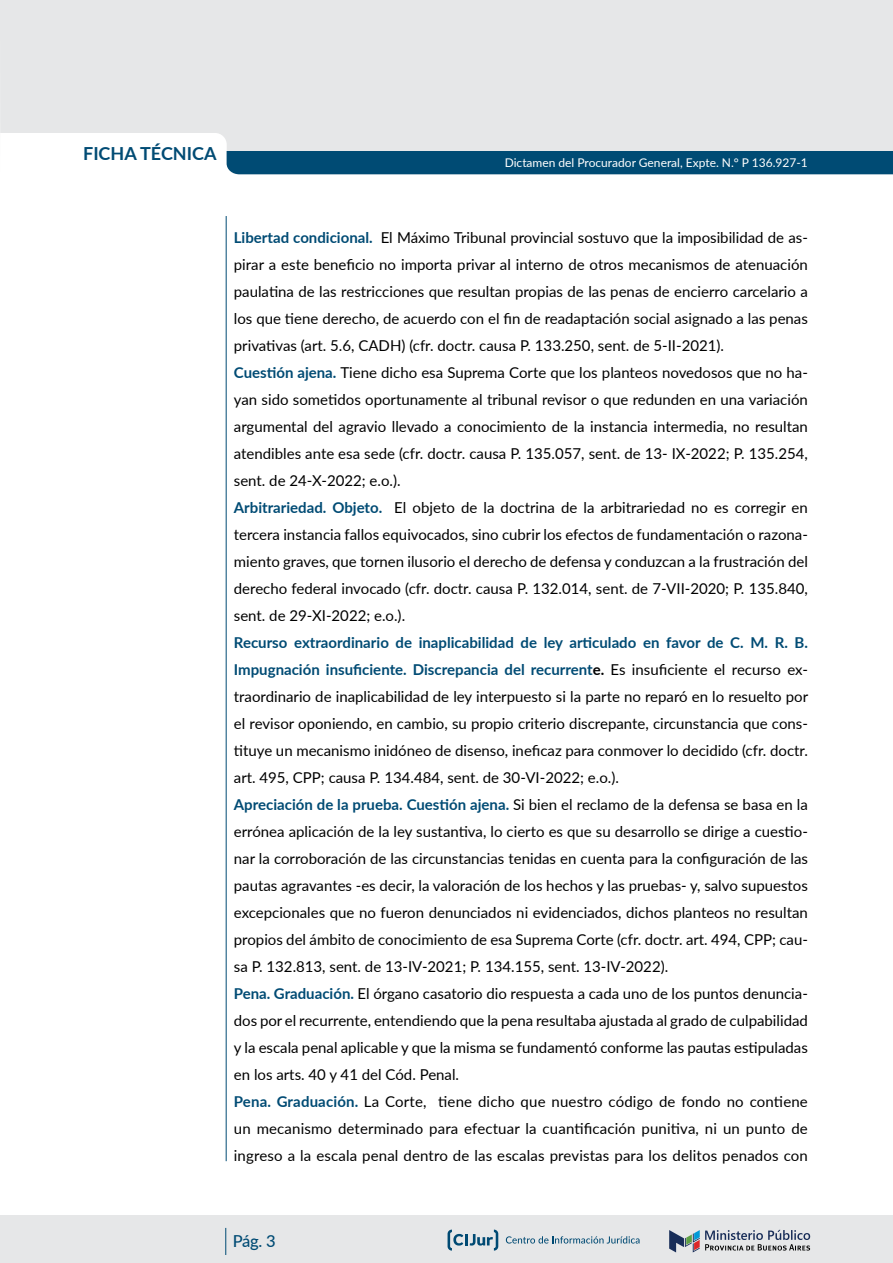
<style>
.page{position:relative;width:893px;height:1263px;background:#fff}
.page>*{position:absolute;margin:0;border:0;box-sizing:border-box;transform-origin:0 0}
.t1{font:700 18px "Lato";color:#004b74}
.t2{font:500 16.5px "Lato";color:#004b74}
.t3{font:15px/27px "Lato";color:#000}
.t4{font:12px "Lato";color:#fff}
.s1{font-weight:700;color:#004b74}
.s2{font-weight:700}
</style>
<div class="page">
<div style="left:0;top:1215px;width:893px;height:48px;background:#e6e7e8"></div>
<svg style="left:669px;top:1230px;width:141px;height:22px"></svg>
<svg style="left:506px;top:1236px;width:133px;height:7px"></svg>
<svg style="left:448px;top:1229px;width:50px;height:21px"></svg>
<svg style="left:225px;top:1228px;width:1px;height:27px"></svg>
<div style="left:0;top:0;width:893px;height:166px;background:#e6e7e8"></div>
<hr style="left:226px;top:216px;width:1px;height:945px;background:#004b74">
<div style="left:227px;top:151px;width:666px;height:23px;background:#004b74"></div>
<p class="t1" style="left:83px;top:140px;width:135px">FICHA TÉCNICA</p>
<p class="t4" style="left:505px;top:155px;width:305px">Dictamen del Procurador General, Expte. N.° P 136.927-1</p>
<p class="t3" style="left:234px;top:223px;width:576px"><span class="s1">Libertad condicional.</span> El Máximo Tribunal provincial sostuvo que la imposibilidad de as&shy;pirar a este beneficio no importa privar al interno de otros mecanismos de atenuación paulatina de las restricciones que resultan propias de las penas de encierro carcelario a los que tiene derecho, de acuerdo con el fin de readaptación social asignado a las penas privativas (art. 5.6, CADH) (cfr. doctr. causa P. 133.250, sent. de 5-II-2021).<br><span class="s1">Cuestión ajena.</span> Tiene dicho esa Suprema Corte que los planteos novedosos que no ha&shy;yan sido sometidos oportunamente al tribunal revisor o que redunden en una variación argumental del agravio llevado a conocimiento de la instancia intermedia, no resultan atendibles ante esa sede (cfr. doctr. causa P. 135.057, sent. de 13- IX-2022; P. 135.254, sent. de 24-X-2022; e.o.).<br><span class="s1">Arbitrariedad. Objeto.</span> El objeto de la doctrina de la arbitrariedad no es corregir en tercera instancia fallos equivocados, sino cubrir los efectos de fundamentación o razona&shy;miento graves, que tornen ilusorio el derecho de defensa y conduzcan a la frustración del derecho federal invocado (cfr. doctr. causa P. 132.014, sent. de 7-VII-2020; P. 135.840, sent. de 29-XI-2022; e.o.).</p>
<p class="t3" style="left:234px;top:628px;width:576px"><span class="s1">Recurso extraordinario de inaplicabilidad de ley articulado en favor de C. M. R. B.<br>Impugnación insuficiente. Discrepancia del recurrent</span><span class="s2">e.</span> Es insuficiente el recurso ex&shy;traordinario de inaplicabilidad de ley interpuesto si la parte no reparó en lo resuelto por el revisor oponiendo, en cambio, su propio criterio discrepante, circunstancia que cons&shy;tituye un mecanismo inidóneo de disenso, ineficaz para conmover lo decidido (cfr. doctr. art. 495, CPP; causa P. 134.484, sent. de 30-VI-2022; e.o.).<br><span class="s1">Apreciación de la prueba. Cuestión ajena.</span> Si bien el reclamo de la defensa se basa en la errónea aplicación de la ley sustantiva, lo cierto es que su desarrollo se dirige a cuestio&shy;nar la corroboración de las circunstancias tenidas en cuenta para la configuración de las pautas agravantes -es decir, la valoración de los hechos y las pruebas- y, salvo supuestos excepcionales que no fueron denunciados ni evidenciados, dichos planteos no resultan propios del ámbito de conocimiento de esa Suprema Corte (cfr. doctr. art. 494, CPP; cau&shy;sa P. 132.813, sent. de 13-IV-2021; P. 134.155, sent. 13-IV-2022).<br><span class="s1">Pena. Graduación.</span> El órgano casatorio dio respuesta a cada uno de los puntos denuncia&shy;dos por el recurrente, entendiendo que la pena resultaba ajustada al grado de culpabilidad y la escala penal aplicable y que la misma se fundamentó conforme las pautas estipuladas en los arts. 40 y 41 del Cód. Penal.<br><span class="s1">Pena. Graduación.</span> La Corte, tiene dicho que nuestro código de fondo no contiene un mecanismo determinado para efectuar la cuantificación punitiva, ni un punto de ingreso a la escala penal dentro de las escalas previstas para los delitos penados con</p>
<p class="t2" style="left:233px;top:1229px;width:44px">Pág. 3</p>
</div>
